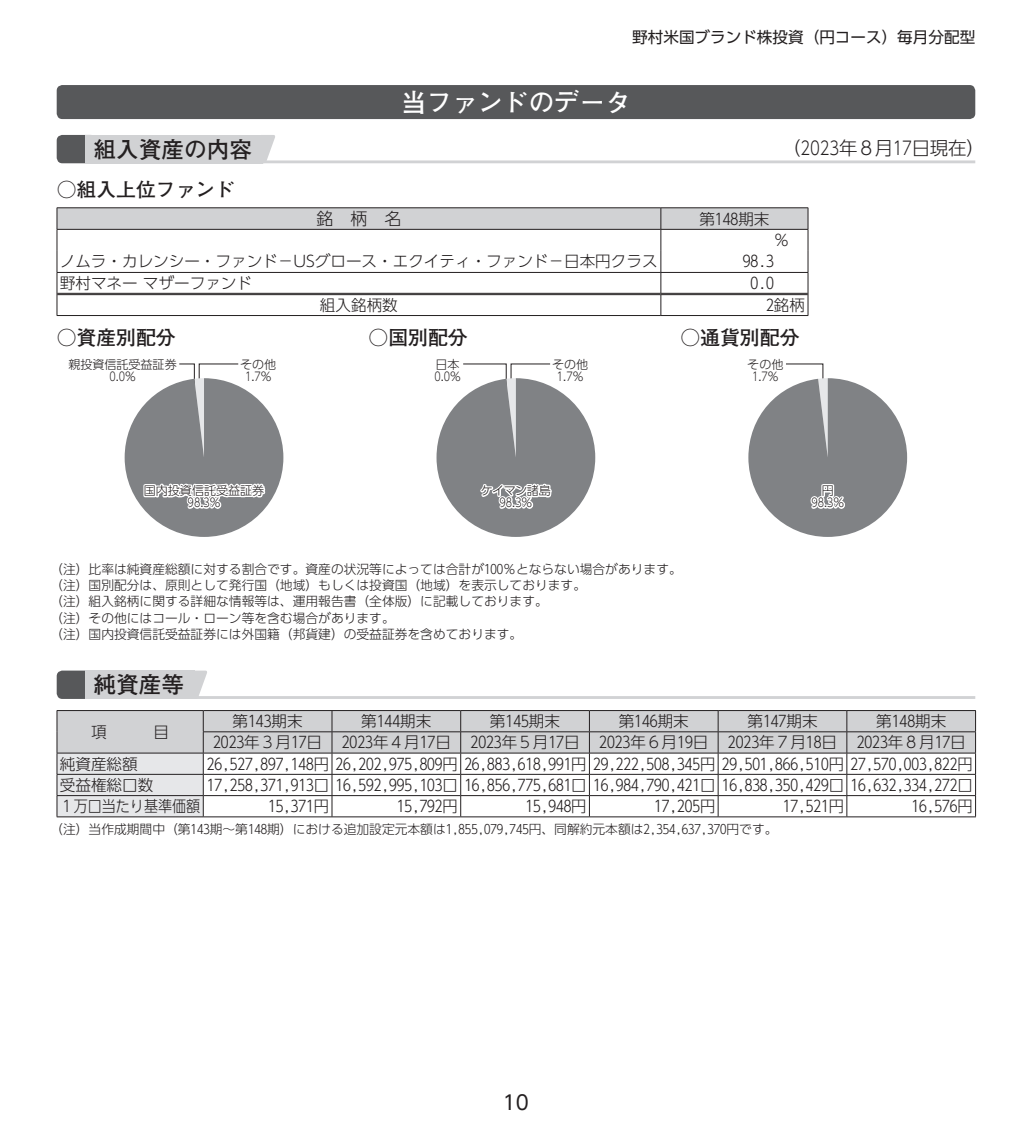
<style>
.page{position:relative;width:1032px;height:1134px;background:#fff}
.page>*{position:absolute;margin:0;border:0;box-sizing:border-box;transform-origin:0 0}
.t1{font:700 25.6px "Futo Go B101 Pro";color:#fff}
.t2{font:700 22.6px "Futo Go B101 Pro";color:#231f20}
.t3{font:700 19.8px "Futo Go B101 Pro";color:#231f20}
.t4{font:19.8px "UD Shin Go Pro";color:#231f20}
.t5{font:300 18.4px "UD Shin Go Pro";letter-spacing:-.015em;color:#231f20}
.t6{font:300 17px "UD Shin Go Pro";color:#231f20}
.t7{font:300 15.6px "UD Shin Go Pro";color:#231f20}
.t8{font:15.6px "UD Shin Go Pro";color:#231f20}
.t9{font:300 15.6px "UD Shin Go Pro";color:#231f20;scale:.9 1}
.t10{font:300 12.8px/16.4px "UD Shin Go Pro";color:#231f20}
.t11{font:300 12px/12px "UD Shin Go Pro";color:#231f20;text-align:center}
.t12{font:300 12px/12px "UD Shin Go Pro";letter-spacing:-.04em;color:#231f20;text-align:center}
</style>
<div class="page">
<svg style="left:124px;top:363px;width:159px;height:174px"></svg>
<svg style="left:436px;top:363px;width:159px;height:174px"></svg>
<svg style="left:748px;top:363px;width:159px;height:174px"></svg>
<svg style="left:57px;top:710px;width:919px;height:106px"></svg>
<hr style="left:57px;top:816px;width:146px;height:1px;background:#231f20">
<hr style="left:203px;top:816px;width:129px;height:1px;background:#231f20">
<hr style="left:332px;top:816px;width:129px;height:1px;background:#231f20">
<hr style="left:461px;top:816px;width:128px;height:1px;background:#231f20">
<hr style="left:589px;top:816px;width:129px;height:1px;background:#231f20">
<hr style="left:718px;top:816px;width:129px;height:1px;background:#231f20">
<hr style="left:847px;top:816px;width:129px;height:1px;background:#231f20">
<hr style="left:57px;top:207px;width:604px;height:1px;background:#231f20">
<hr style="left:661px;top:207px;width:147px;height:1px;background:#231f20">
<svg style="left:57px;top:208px;width:752px;height:107px"></svg>
<hr style="left:57px;top:315px;width:604px;height:1px;background:#231f20">
<hr style="left:661px;top:315px;width:147px;height:1px;background:#231f20">
<hr style="left:57px;top:293px;width:604px;height:1px;background:#231f20">
<hr style="left:57px;top:294px;width:604px;height:1px;background:#231f20">
<hr style="left:661px;top:293px;width:147px;height:1px;background:#231f20">
<hr style="left:661px;top:294px;width:147px;height:1px;background:#231f20">
<hr style="left:57px;top:272px;width:604px;height:1px;background:#231f20">
<hr style="left:661px;top:272px;width:147px;height:1px;background:#231f20">
<div style="left:57px;top:85px;width:918px;height:34px;background:#57585a;border-radius:6px"></div>
<hr style="left:85px;top:160px;width:890px;height:3px;background:#d1d2d4">
<div style="left:57px;top:135px;width:39px;height:28px;background:#57585a;border-radius:6px"></div>
<div style="left:85px;top:135px;width:177px;height:28px;background:#d1d2d4"></div>
<svg style="left:262px;top:135px;width:14px;height:26px"></svg>
<hr style="left:85px;top:696px;width:890px;height:3px;background:#d1d2d4">
<div style="left:57px;top:671px;width:39px;height:28px;background:#57585a;border-radius:6px"></div>
<div style="left:85px;top:671px;width:109px;height:28px;background:#d1d2d4"></div>
<svg style="left:194px;top:671px;width:13px;height:25px"></svg>
<p class="t8" style="left:632px;top:24px;width:344px">野村米国ブランド株投資（円コース）毎月分配型</p>
<h1 class="t1" style="left:401px;top:82px;width:231px">当ファンドのデータ</h1>
<h2 class="t2" style="left:94px;top:131px;width:160px">組入資産の内容</h2>
<p class="t5" style="left:782px;top:133px;width:204px">（2023年８月17日現在）</p>
<p class="t3" style="left:57px;top:173px;width:180px">○組入上位ファンド</p>
<p class="t6" style="left:316px;top:205px;width:87px">銘柄名</p>
<p class="t7" style="left:699px;top:206px;width:72px">第148期末</p>
<p class="t7" style="left:774px;top:228px;width:17px">％</p>
<p class="t7" style="left:60px;top:249px;width:599px">ノムラ・カレンシー・ファンド－USグロース・エクイティ・ファンド－日本円クラス</p>
<p class="t7" style="left:743px;top:249px;width:33px">98.3</p>
<p class="t7" style="left:60px;top:270px;width:194px">野村マネーマザーファンド</p>
<p class="t7" style="left:750px;top:270px;width:25px">0.0</p>
<p class="t7" style="left:320px;top:292px;width:79px">組入銘柄数</p>
<p class="t7" style="left:766px;top:292px;width:40px">2銘柄</p>
<p class="t3" style="left:57px;top:321px;width:121px">○資産別配分</p>
<p class="t11" style="left:68px;top:358px;width:110px">親投資信託受益証券<br>0.0％</p>
<p class="t11" style="left:240px;top:358px;width:38px">その他<br>1.7％</p>
<p class="t3" style="left:369px;top:321px;width:101px">○国別配分</p>
<p class="t11" style="left:434px;top:358px;width:29px;text-align:left">日本<br>0.0％</p>
<p class="t11" style="left:552px;top:358px;width:38px">その他<br>1.7％</p>
<p class="t3" style="left:680px;top:321px;width:121px">○通貨別配分</p>
<p class="t11" style="left:747px;top:358px;width:38px">その他<br>1.7％</p>
<p class="t11" style="left:144px;top:484px;width:122px">国内投資信託受益証券<br>98.3％</p>
<p class="t12" style="left:481px;top:484px;width:72px">ケイマン諸島<br>98.3％</p>
<p class="t10" style="left:50px;top:560px;width:633px">（注）比率は純資産総額に対する割合です。資産の状況等によっては合計が100％とならない場合があります。（注）国別配分は、原則として発行国（地域）もしくは投資国（地域）を表示しております。<br>（注）組入銘柄に関する詳細な情報等は、運用報告書（全体版）に記載しております。<br>（注）その他にはコール・ローン等を含む場合があります。<br>（注）国内投資信託受益証券には外国籍（邦貨建）の受益証券を含めております。</p>
<h2 class="t2" style="left:94px;top:667px;width:92px">純資産等</h2>
<p class="t11" style="left:811px;top:484px;width:35px">円<br>98.3％</p>
<p class="t7" style="left:91px;top:719px;width:17px">項</p>
<p class="t7" style="left:154px;top:719px;width:17px">目</p>
<p class="t7" style="left:233px;top:708px;width:72px">第143期末</p>
<p class="t7" style="left:361px;top:708px;width:72px">第144期末</p>
<p class="t7" style="left:490px;top:708px;width:72px">第145期末</p>
<p class="t7" style="left:619px;top:708px;width:72px">第146期末</p>
<p class="t7" style="left:747px;top:708px;width:72px">第147期末</p>
<p class="t7" style="left:876px;top:708px;width:72px">第148期末</p>
<p class="t7" style="left:213px;top:730px;width:111px">2023年３月17日</p>
<p class="t7" style="left:342px;top:730px;width:111px">2023年４月17日</p>
<p class="t7" style="left:470px;top:730px;width:111px">2023年５月17日</p>
<p class="t7" style="left:599px;top:730px;width:111px">2023年６月19日</p>
<p class="t7" style="left:728px;top:730px;width:111px">2023年７月18日</p>
<p class="t7" style="left:857px;top:730px;width:111px">2023年８月17日</p>
<p class="t7" style="left:60px;top:751px;width:79px">純資産総額</p>
<p class="t7" style="left:207px;top:751px;width:767px">26,527,897,148円 26,202,975,809円 26,883,618,991円 29,222,508,345円 29,501,866,510円 27,570,003,822円</p>
<p class="t7" style="left:60px;top:772px;width:95px">受益権総口数</p>
<p class="t7" style="left:207px;top:772px;width:767px">17,258,371,913口 16,592,995,103口 16,856,775,681口 16,984,790,421口 16,838,350,429口 16,632,334,272口</p>
<p class="t9" style="left:60px;top:794px;width:157px">１万口当たり基準価額</p>
<p class="t7" style="left:268px;top:794px;width:63px">15,371円</p>
<p class="t7" style="left:397px;top:794px;width:63px">15,792円</p>
<p class="t7" style="left:525px;top:794px;width:63px">15,948円</p>
<p class="t7" style="left:654px;top:794px;width:63px">17,205円</p>
<p class="t7" style="left:783px;top:794px;width:63px">17,521円</p>
<p class="t7" style="left:911px;top:794px;width:63px">16,576円</p>
<p class="t10" style="left:50px;top:820px;width:729px">（注）当作成期間中（第143期～第148期）における追加設定元本額は1,855,079,745円、同解約元本額は2,354,637,370円です。</p>
<p class="t4" style="left:503px;top:1087px;width:28px">10</p>
</div>
